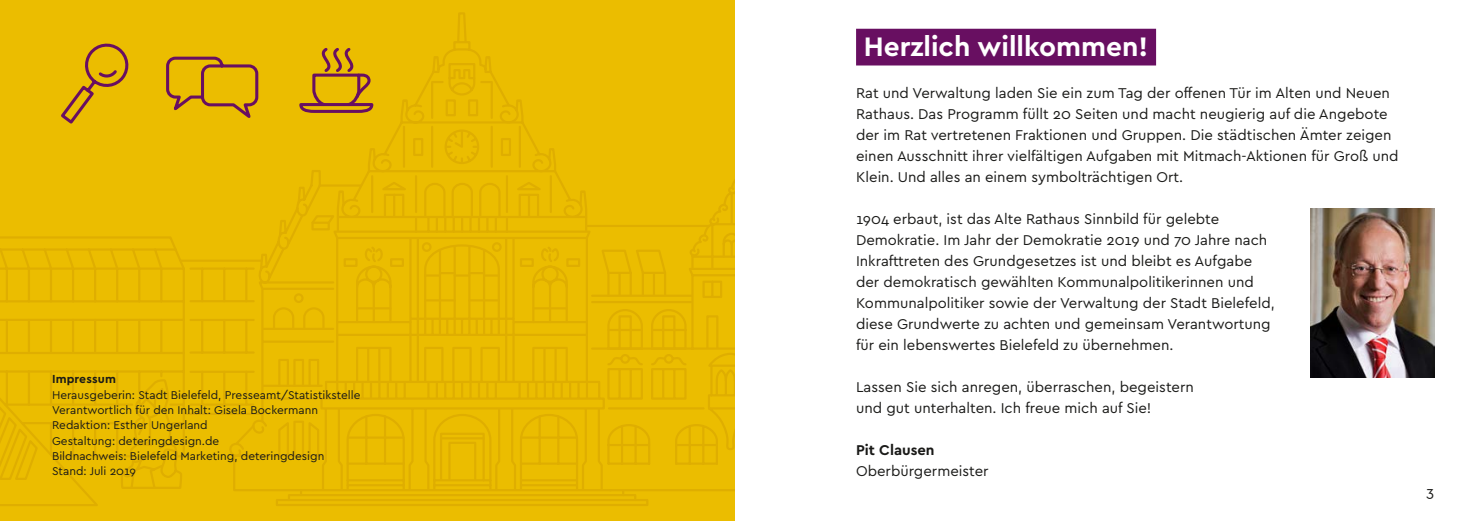
<style>
.page{position:relative;width:1469px;height:521px;background:#fff}
.page>*{position:absolute;margin:0;border:0;box-sizing:border-box;transform-origin:0 0}
.t1{font:700 28px "Cera Bielefeld";color:#fff}
.t2{font:14.88px/21px "Cera Bielefeld";color:#1a1a18}
.t3{font:700 14.88px "Cera Bielefeld";color:#1a1a18}
.t4{font:700 12.25px "Cera Bielefeld";letter-spacing:.01em;color:#1a1a18}
.t5{font:11.9px/15.4px "Cera Bielefeld";color:#1a1a18}
</style>
<div class="page">
<div style="left:0;top:0;width:734px;height:521px;background:#ebbd00"></div>
<svg style="left:419px;top:12px;width:229px;height:494px"></svg>
<svg style="left:298px;top:98px;width:436px;height:394px"></svg>
<svg style="left:0;top:197px;width:554px;height:309px"></svg>
<svg style="left:298px;top:48px;width:77px;height:66px"></svg>
<div style="left:856px;top:29px;width:300px;height:36px;background:#680f61"></div>
<img style="left:1310px;top:208px;width:124px;height:169px">
<svg style="left:61px;top:43px;width:68px;height:81px"></svg>
<svg style="left:166px;top:56px;width:93px;height:62px"></svg>
<p class="t4" style="left:52px;top:371px;width:65px">Impressum</p>
<p class="t5" style="left:52px;top:386px;width:310px">Herausgeberin: Stadt Bielefeld, Presseamt/Statistikstelle Verantwortlich für den Inhalt: Gisela Bockermann Redaktion: Esther Ungerland<br>Gestaltung: deteringdesign.de<br>Bildnachweis: Bielefeld Marketing, deteringdesign Stand: Juli 2019</p>
<h1 class="t1" style="left:864px;top:28px;width:286px">Herzlich willkommen!</h1>
<p class="t2" style="left:856px;top:82px;width:544px">Rat und Verwaltung laden Sie ein zum Tag der offenen Tür im Alten und Neuen Rathaus. Das Programm füllt 20 Seiten und macht neugierig auf die Angebote der im Rat vertretenen Fraktionen und Gruppen. Die städtischen Ämter zeigen einen Ausschnitt ihrer vielfältigen Aufgaben mit Mitmach-Aktionen für Groß und Klein. Und alles an einem symbolträchtigen Ort.</p>
<p class="t2" style="left:856px;top:208px;width:420px">1904 erbaut, ist das Alte Rathaus Sinnbild für gelebte Demokratie. Im Jahr der Demokratie 2019 und 70 Jahre nach Inkrafttreten des Grundgesetzes ist und bleibt es Aufgabe der demokratisch gewählten Kommunalpolitikerinnen und Kommunalpolitiker sowie der Verwaltung der Stadt Bielefeld, diese Grundwerte zu achten und gemeinsam Verantwortung für ein lebenswertes Bielefeld zu übernehmen.</p>
<p class="t2" style="left:856px;top:376px;width:339px">Lassen Sie sich anregen, überraschen, begeistern und gut unterhalten. Ich freue mich auf Sie!</p>
<p class="t3" style="left:856px;top:440px;width:80px">Pit Clausen</p>
<p class="t2" style="left:856px;top:460px;width:134px">Oberbürgermeister</p>
<p class="t2" style="left:1426px;top:481px;width:9px">3</p>
</div>
